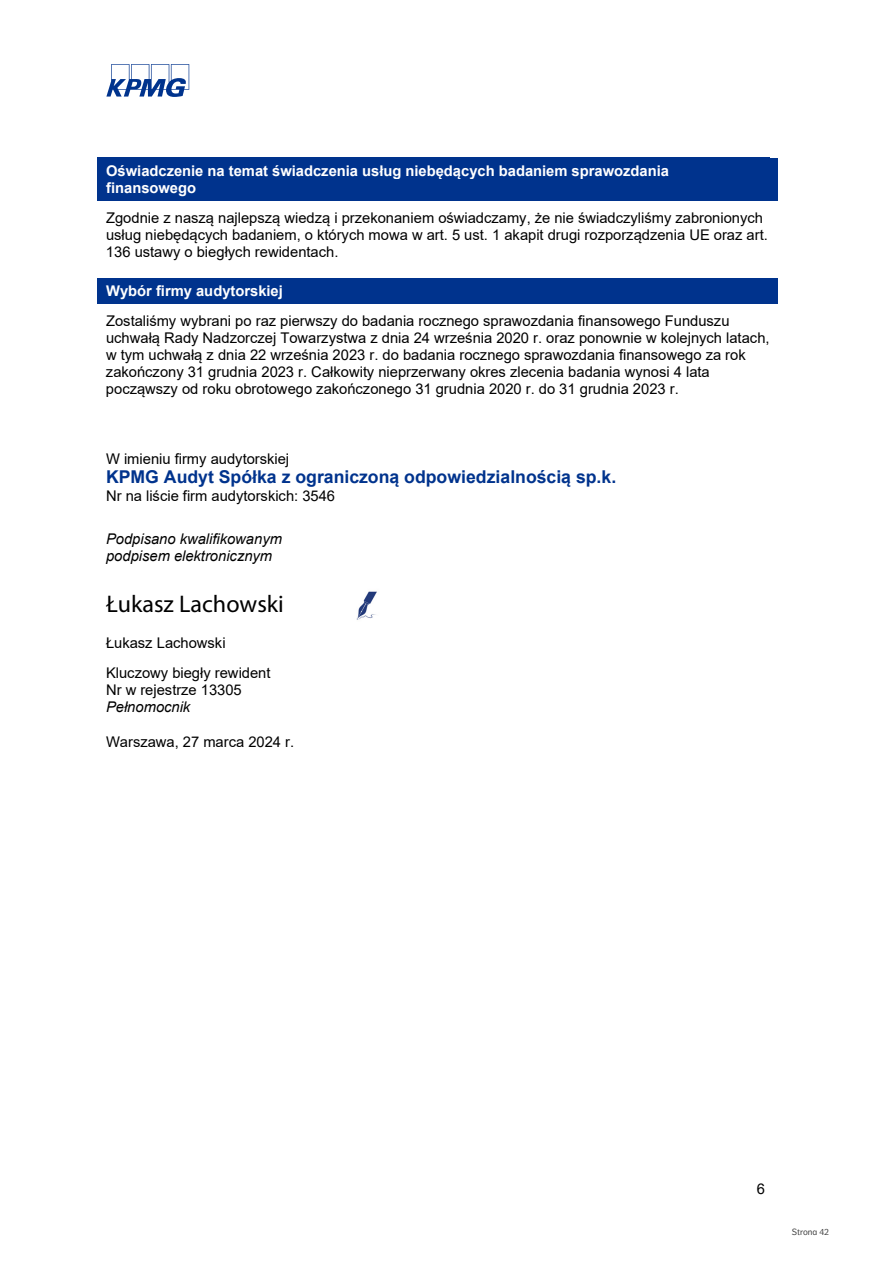
<style>
.page{position:relative;width:893px;height:1263px;background:#fff}
.page>*{position:absolute;margin:0;border:0;box-sizing:border-box;transform-origin:0 0}
.t1{font:24.15px "Myriad Pro";color:#000}
.t2{font:700 17.7px "Arial";color:#00338d}
.t3{font:14.7px/17px "Arial";color:#000}
.t4{font:700 14.7px/17px "Arial";color:#fff}
.t5{font:italic 14.7px/17px "Arial";color:#000}
.t6{font:9px "NN Dagny Text";color:#414141}
</style>
<div class="page">
<svg style="left:106px;top:64px;width:83px;height:33px"></svg>
<div style="left:98px;top:158px;width:672px;height:21px;background:#00338d"></div>
<div style="left:98px;top:179px;width:672px;height:21px;background:#00338d"></div>
<div style="left:98px;top:278px;width:672px;height:25px;background:#00338d"></div>
<img style="left:356px;top:591px;width:21px;height:29px">
<p class="t4" style="left:106px;top:162px;width:564px">Oświadczenie na temat świadczenia usług niebędących badaniem sprawozdania finansowego</p>
<p class="t3" style="left:106px;top:209px;width:663px">Zgodnie z naszą najlepszą wiedzą i przekonaniem oświadczamy, że nie świadczyliśmy zabronionych usług niebędących badaniem, o których mowa w art. 5 ust. 1 akapit drugi rozporządzenia UE oraz art.<br>136 ustawy o biegłych rewidentach.</p>
<p class="t4" style="left:106px;top:282px;width:178px">Wybór firmy audytorskiej</p>
<p class="t3" style="left:106px;top:312px;width:665px">Zostaliśmy wybrani po raz pierwszy do badania rocznego sprawozdania finansowego Funduszu uchwałą Rady Nadzorczej Towarzystwa z dnia 24 września 2020 r. oraz ponownie w kolejnych latach, w tym uchwałą z dnia 22 września 2023 r. do badania rocznego sprawozdania finansowego za rok zakończony 31 grudnia 2023 r. Całkowity nieprzerwany okres zlecenia badania wynosi 4 lata począwszy od roku obrotowego zakończonego 31 grudnia 2020 r. do 31 grudnia 2023 r.</p>
<p class="t3" style="left:106px;top:450px;width:185px">W imieniu firmy audytorskiej</p>
<p class="t2" style="left:106px;top:465px;width:512px">KPMG Audyt Spółka z ograniczoną odpowiedzialnością sp.k.</p>
<p class="t3" style="left:106px;top:487px;width:231px">Nr na liście firm audytorskich: 3546</p>
<p class="t5" style="left:106px;top:531px;width:177px">Podpisano kwalifikowanym podpisem elektronicznym</p>
<h1 class="t1" style="left:106px;top:589px;width:179px">Łukasz Lachowski</h1>
<p class="t3" style="left:106px;top:628px;width:166px;line-height:30.2px">Łukasz Lachowski<br>Kluczowy biegły rewident</p>
<p class="t3" style="left:106px;top:681px;width:137px">Nr w rejestrze 13305</p>
<p class="t5" style="left:106px;top:699px;width:86px">Pełnomocnik</p>
<p class="t3" style="left:106px;top:733px;width:190px">Warszawa, 27 marca 2024 r.</p>
<p class="t3" style="left:757px;top:1180px;width:10px">6</p>
<p class="t6" style="left:792px;top:1226px;width:39px">Strona 42</p>
</div>
